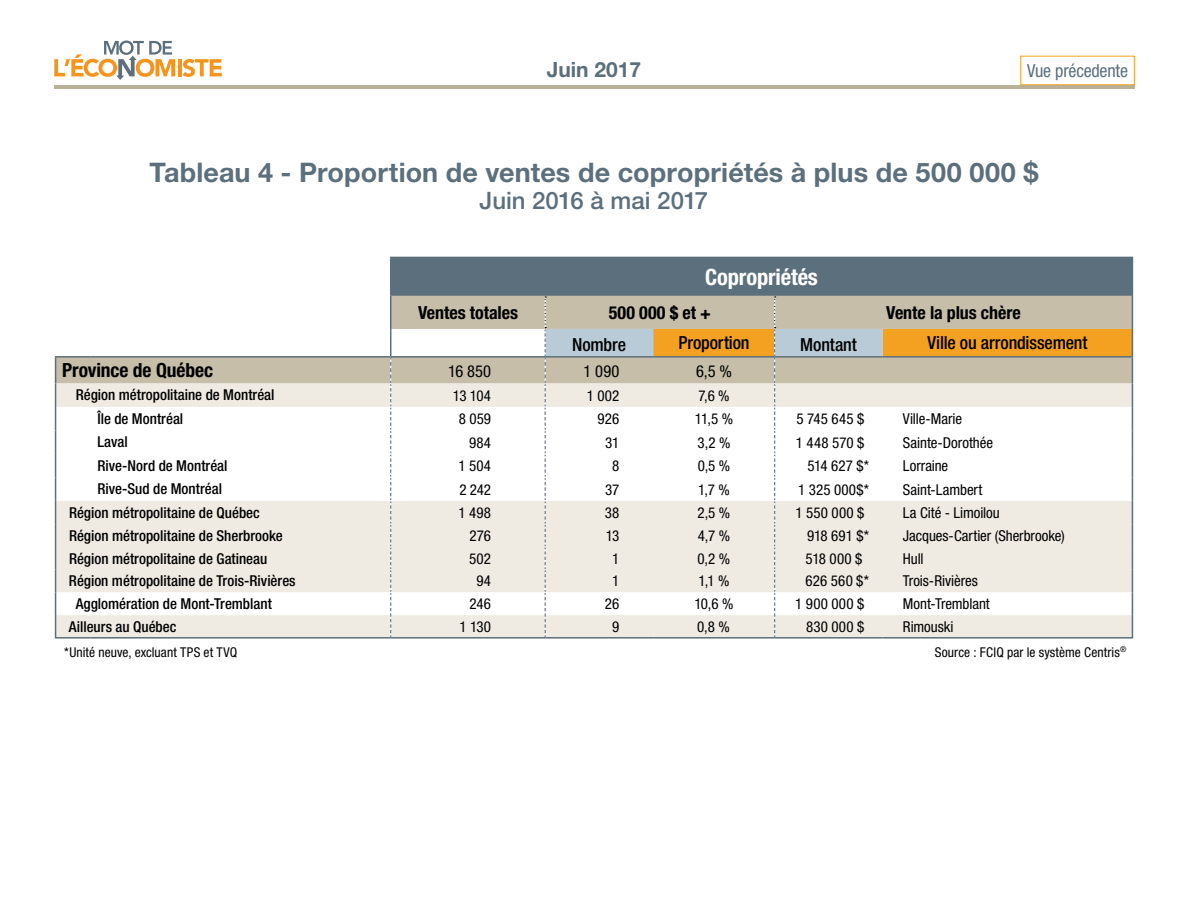
<style>
.page{position:relative;width:1188px;height:918px;background:#fff}
.page>*{position:absolute;margin:0;border:0;box-sizing:border-box;transform-origin:0 0}
.t1{font:700 27px "Helvetica Neue LT Std";letter-spacing:.005em;color:#5c6f7c}
.t2{font:500 24px "Helvetica Neue LT Std";letter-spacing:-.005em;color:#5c6f7c}
.t3{font:700 condensed 22.5px "Helvetica Neue LT Std";letter-spacing:-.005em;color:#fff}
.t4{font:700 21px "Helvetica Neue LT Std";color:#5c6f7c}
.t5{font:700 condensed 19.5px "Helvetica Neue LT Std";letter-spacing:-.005em;color:#000}
.t6{font:500 condensed 18px "Helvetica Neue LT Std";letter-spacing:-.005em;color:#000}
.t7{font:700 condensed 18px "Helvetica Neue LT Std";letter-spacing:-.005em;color:#000}
.t8{font:condensed 18px "Helvetica Neue LT Std";letter-spacing:-.01em;color:#5c6f7c}
.t9{font:condensed 16.5px "Helvetica Neue LT Std";letter-spacing:.01em;color:#000}
.t10{font:condensed 15px "Helvetica Neue LT Std";color:#000}
.t11{font:500 condensed 15px "Helvetica Neue LT Std";color:#000}
.t12{font:condensed 13.5px "Helvetica Neue LT Std";letter-spacing:.005em;color:#000}
</style>
<div class="page">
<hr style="left:178px;top:59px;width:4px;height:17px;background:#f7941e">
<svg style="left:183px;top:59px;width:39px;height:18px"></svg>
<svg style="left:54px;top:41px;width:121px;height:39px"></svg>
<hr style="left:54px;top:85px;width:1080px;height:3px;background:#b9b098">
<div style="left:1021px;top:56px;width:114px;height:29px;border:1px solid #f4a021"></div>
<div style="left:391px;top:257px;width:741px;height:39px;background:#5c6f7c"></div>
<hr style="left:390px;top:257px;width:155px;height:1px;background:#5c6f7c">
<hr style="left:883px;top:257px;width:250px;height:1px;background:#5c6f7c">
<hr style="left:1132px;top:258px;width:1px;height:38px;background:#5c6f7c">
<hr style="left:55px;top:637px;width:36px;height:2px;background:#5c6f7c">
<hr style="left:91px;top:637px;width:300px;height:2px;background:#5c6f7c">
<hr style="left:391px;top:637px;width:154px;height:2px;background:#5c6f7c">
<hr style="left:545px;top:637px;width:108px;height:2px;background:#5c6f7c">
<hr style="left:653px;top:637px;width:122px;height:2px;background:#5c6f7c">
<hr style="left:775px;top:637px;width:108px;height:2px;background:#5c6f7c">
<hr style="left:883px;top:637px;width:250px;height:2px;background:#5c6f7c">
<hr style="left:390px;top:258px;width:1px;height:38px;background:#5c6f7c">
<svg style="left:55px;top:296px;width:1078px;height:341px"></svg>
<hr style="left:55px;top:356px;width:36px;height:2px;background:#5c6f7c">
<hr style="left:91px;top:356px;width:300px;height:2px;background:#5c6f7c">
<hr style="left:391px;top:356px;width:154px;height:2px;background:#5c6f7c">
<hr style="left:545px;top:356px;width:108px;height:2px;background:#5c6f7c">
<hr style="left:653px;top:356px;width:122px;height:2px;background:#5c6f7c">
<hr style="left:775px;top:356px;width:108px;height:2px;background:#5c6f7c">
<hr style="left:883px;top:356px;width:250px;height:2px;background:#5c6f7c">
<h3 class="t4" style="left:547px;top:56px;width:96px">Juin 2017</h3>
<p class="t8" style="left:1027px;top:60px;width:102px">Vue précedente</p>
<h1 class="t1" style="left:150px;top:156px;width:890px">Tableau 4 - Proportion de ventes de copropriétés à plus de 500 000 $</h1>
<h2 class="t2" style="left:480px;top:186px;width:230px">Juin 2016 à mai 2017</h2>
<h3 class="t3" style="left:705px;top:263px;width:114px">Copropriétés</h3>
<p class="t7" style="left:418px;top:301px;width:101px">Ventes totales</p>
<p class="t7" style="left:609px;top:301px;width:104px">500 000 $ et +</p>
<p class="t7" style="left:886px;top:301px;width:136px">Vente la plus chère</p>
<p class="t6" style="left:572px;top:334px;width:55px">Nombre</p>
<p class="t6" style="left:678px;top:332px;width:73px">Proportion</p>
<p class="t6" style="left:800px;top:334px;width:58px">Montant</p>
<p class="t6" style="left:928px;top:332px;width:162px">Ville ou arrondissement</p>
<h3 class="t5" style="left:62px;top:358px;width:152px">Province de Québec</h3>
<p class="t9" style="left:448px;top:362px;width:44px">16 850</p>
<p class="t9" style="left:584px;top:362px;width:37px">1 090</p>
<p class="t9" style="left:696px;top:362px;width:37px">6,5 %</p>
<p class="t11" style="left:76px;top:386px;width:200px">Région métropolitaine de Montréal</p>
<p class="t10" style="left:453px;top:387px;width:40px">13 104</p>
<p class="t10" style="left:587px;top:387px;width:34px">1 002</p>
<p class="t10" style="left:698px;top:387px;width:33px">7,6 %</p>
<p class="t11" style="left:97px;top:409px;width:87px">Île de Montréal</p>
<p class="t10" style="left:459px;top:410px;width:34px">8 059</p>
<p class="t10" style="left:598px;top:410px;width:23px">926</p>
<p class="t10" style="left:695px;top:410px;width:40px">11,5 %</p>
<p class="t10" style="left:797px;top:410px;width:69px">5 745 645 $</p>
<p class="t10" style="left:903px;top:410px;width:61px">Ville-Marie</p>
<p class="t11" style="left:97px;top:433px;width:32px">Laval</p>
<p class="t10" style="left:469px;top:434px;width:24px">984</p>
<p class="t10" style="left:605px;top:434px;width:16px">31</p>
<p class="t10" style="left:698px;top:434px;width:34px">3,2 %</p>
<p class="t10" style="left:796px;top:434px;width:70px">1 448 570 $</p>
<p class="t10" style="left:903px;top:434px;width:92px">Sainte-Dorothée</p>
<p class="t11" style="left:97px;top:456px;width:132px">Rive-Nord de Montréal</p>
<p class="t10" style="left:459px;top:457px;width:34px">1 504</p>
<p class="t10" style="left:612px;top:457px;width:9px">8</p>
<p class="t10" style="left:698px;top:457px;width:34px">0,5 %</p>
<p class="t10" style="left:807px;top:457px;width:63px">514 627 $*</p>
<p class="t10" style="left:903px;top:457px;width:47px">Lorraine</p>
<p class="t11" style="left:97px;top:480px;width:126px">Rive-Sud de Montréal</p>
<p class="t10" style="left:459px;top:481px;width:33px">2 242</p>
<p class="t10" style="left:605px;top:481px;width:16px">37</p>
<p class="t10" style="left:698px;top:481px;width:33px">1,7 %</p>
<p class="t10" style="left:798px;top:481px;width:72px">1 325 000$*</p>
<p class="t10" style="left:903px;top:481px;width:81px">Saint-Lambert</p>
<p class="t11" style="left:69px;top:503px;width:192px">Région métropolitaine de Québec</p>
<p class="t10" style="left:459px;top:504px;width:34px">1 498</p>
<p class="t10" style="left:605px;top:504px;width:16px">38</p>
<p class="t10" style="left:698px;top:504px;width:34px">2,5 %</p>
<p class="t10" style="left:796px;top:504px;width:70px">1 550 000 $</p>
<p class="t10" style="left:903px;top:504px;width:98px">La Cité - Limoilou</p>
<p class="t11" style="left:69px;top:527px;width:215px">Région métropolitaine de Sherbrooke</p>
<p class="t10" style="left:470px;top:527px;width:23px">276</p>
<p class="t10" style="left:606px;top:527px;width:15px">13</p>
<p class="t10" style="left:698px;top:527px;width:34px">4,7 %</p>
<p class="t10" style="left:807px;top:527px;width:64px">918 691 $*</p>
<p class="t10" style="left:903px;top:527px;width:163px">Jacques-Cartier (Sherbrooke)</p>
<p class="t11" style="left:69px;top:549px;width:200px">Région métropolitaine de Gatineau</p>
<p class="t10" style="left:469px;top:550px;width:23px">502</p>
<p class="t10" style="left:612px;top:550px;width:9px">1</p>
<p class="t10" style="left:698px;top:550px;width:34px">0,2 %</p>
<p class="t10" style="left:806px;top:550px;width:58px">518 000 $</p>
<p class="t10" style="left:903px;top:550px;width:22px">Hull</p>
<p class="t11" style="left:69px;top:572px;width:228px">Région métropolitaine de Trois-Rivières</p>
<p class="t10" style="left:476px;top:572px;width:16px">94</p>
<p class="t10" style="left:612px;top:572px;width:9px">1</p>
<p class="t10" style="left:699px;top:572px;width:32px">1,1 %</p>
<p class="t10" style="left:806px;top:572px;width:65px">626 560 $*</p>
<p class="t10" style="left:903px;top:572px;width:77px">Trois-Rivières</p>
<p class="t11" style="left:76px;top:595px;width:198px">Agglomération de Mont-Tremblant</p>
<p class="t10" style="left:470px;top:595px;width:23px">246</p>
<p class="t10" style="left:605px;top:595px;width:16px">26</p>
<p class="t10" style="left:694px;top:595px;width:41px">10,6 %</p>
<p class="t10" style="left:795px;top:595px;width:70px">1 900 000 $</p>
<p class="t10" style="left:903px;top:595px;width:89px">Mont-Tremblant</p>
<p class="t11" style="left:69px;top:618px;width:109px">Ailleurs au Québec</p>
<p class="t10" style="left:459px;top:618px;width:33px">1 130</p>
<p class="t10" style="left:612px;top:618px;width:9px">9</p>
<p class="t10" style="left:697px;top:618px;width:34px">0,8 %</p>
<p class="t10" style="left:806px;top:618px;width:60px">830 000 $</p>
<p class="t10" style="left:903px;top:618px;width:52px">Rimouski</p>
<p class="t12" style="left:64px;top:644px;width:175px">*Unité neuve, excluant TPS et TVQ</p>
<p class="t12" style="left:935px;top:644px;width:193px">Source : FCIQ par le système Centris<sup>®</sup></p>
</div>
